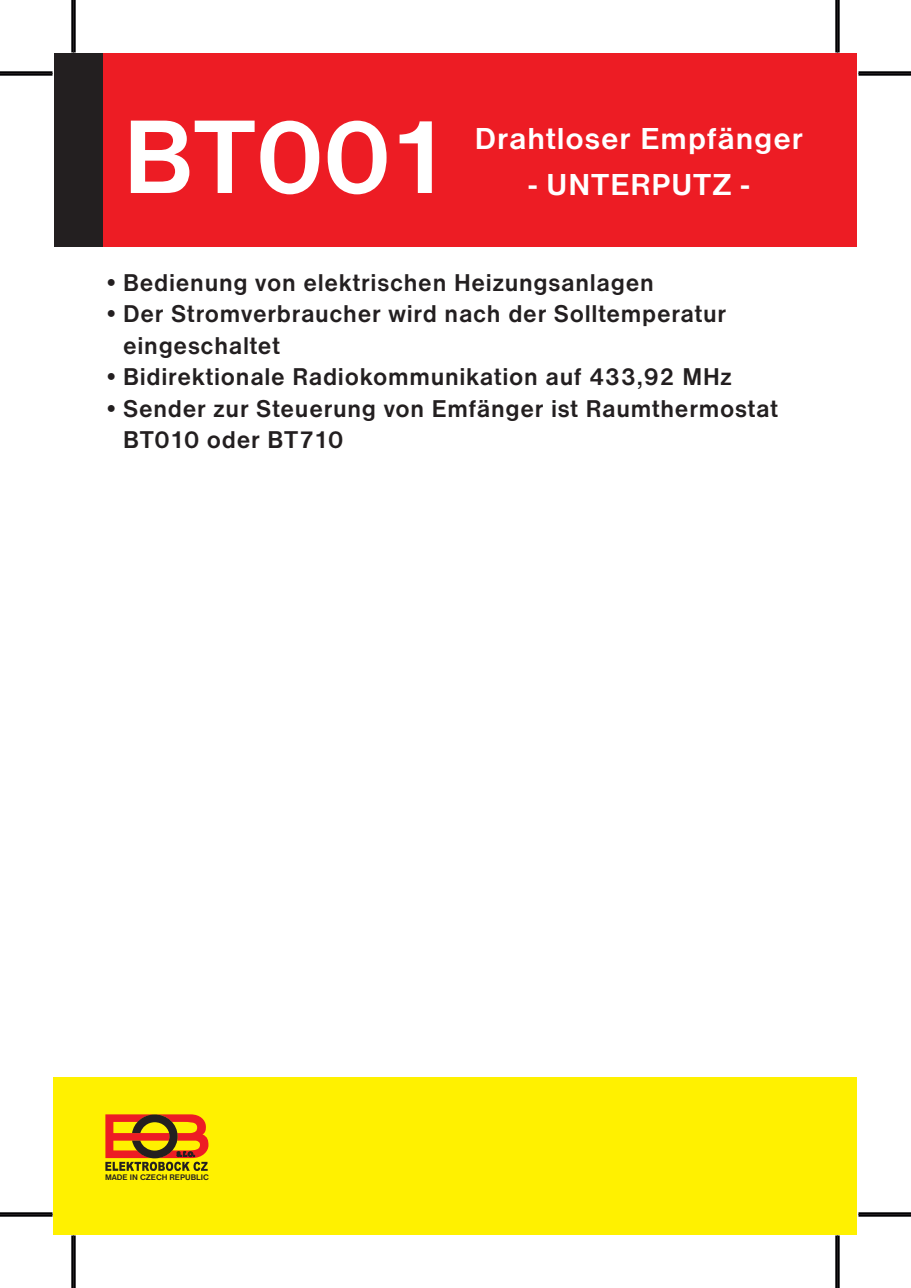
<style>
.page{position:relative;width:911px;height:1288px;background:#fff}
.page>*{position:absolute;margin:0;border:0;box-sizing:border-box;transform-origin:0 0}
.t1{font:700 108.5px "Nimbus Sans DOT";color:#fff}
.t2{font:700 31.5px "Nimbus Sans DOT";letter-spacing:.03em;color:#fff}
.t3{font:700 25.2px/31.5px "Nimbus Sans DOT";letter-spacing:.03em;color:#231f20}
.t4{font:700 8.4px "Nimbus Sans DOT";color:#231f20}
</style>
<div class="page">
<div style="left:54px;top:1077px;width:803px;height:157px;background:#fff100"></div>
<svg style="left:105px;top:1114px;width:103px;height:57px"></svg>
<div style="left:93px;top:54px;width:764px;height:193px;background:#ed1c24"></div>
<div style="left:54px;top:54px;width:48px;height:193px;background:#231f20"></div>
<div style="left:0;top:71px;width:53px;height:5px;background:#000002"></div>
<div style="left:858px;top:71px;width:53px;height:5px;background:#000002"></div>
<div style="left:0;top:1212px;width:53px;height:5px;background:#000002"></div>
<div style="left:858px;top:1212px;width:53px;height:5px;background:#000002"></div>
<div style="left:71px;top:0;width:5px;height:52px;background:#000002"></div>
<div style="left:71px;top:1235px;width:5px;height:53px;background:#000002"></div>
<div style="left:835px;top:0;width:5px;height:52px;background:#000002"></div>
<div style="left:835px;top:1235px;width:5px;height:53px;background:#000002"></div>
<hr style="left:0;top:73px;width:53px;height:1px;background:#231f20">
<hr style="left:858px;top:73px;width:53px;height:1px;background:#231f20">
<hr style="left:0;top:1214px;width:53px;height:1px;background:#231f20">
<hr style="left:858px;top:1214px;width:53px;height:1px;background:#231f20">
<hr style="left:73px;top:0;width:1px;height:52px;background:#231f20">
<hr style="left:73px;top:1235px;width:1px;height:53px;background:#231f20">
<hr style="left:837px;top:0;width:1px;height:52px;background:#231f20">
<hr style="left:837px;top:1235px;width:1px;height:53px;background:#231f20">
<h1 class="t1" style="left:123px;top:101px;width:331px">BT001</h1>
<p class="t2" style="left:475px;top:122px;width:330px">Drahtloser Empfänger</p>
<p class="t2" style="left:529px;top:169px;width:222px">- UNTERPUTZ -</p>
<p class="t3" style="left:103px;top:266px;width:552px">• Bedienung von elektrischen Heizungsanlagen</p>
<p class="t3" style="left:123px;top:298px;width:605px;text-indent:-20px">• Der Stromverbraucher wird nach der Solltemperatur eingeschaltet</p>
<p class="t3" style="left:103px;top:361px;width:630px">• Bidirektionale Radiokommunikation auf 433,92 MHz</p>
<p class="t3" style="left:123px;top:392px;width:656px;text-indent:-20px">• Sender zur Steuerung von Emfänger ist Raumthermostat<br>BT010 oder BT710</p>
<p class="t4" style="left:105px;top:1173px;width:105px">MADE IN CZECH REPUBLIC</p>
</div>
